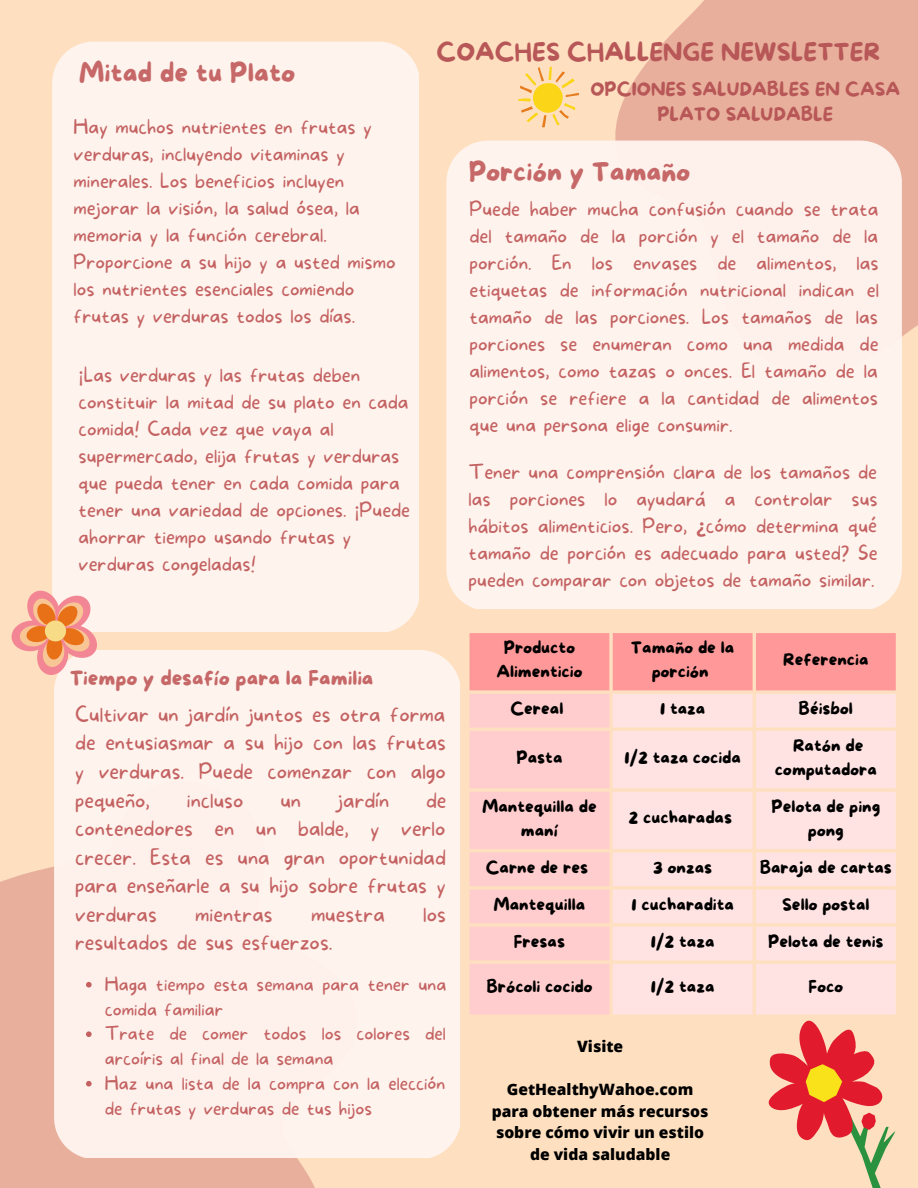
<style>
.page{position:relative;width:918px;height:1188px;background:#fee0c0}
.page>*{position:absolute;margin:0;border:0;box-sizing:border-box;transform-origin:0 0}
.t1{font:26.7px "More Sugar";color:#c46262}
.t2{font:24.3px "More Sugar";color:#b85757}
.t3{font:100 21.15px/28.5px "More Sugar";color:#c46262;text-align:justify}
.t4{font:20.7px "More Sugar";color:#c46262}
.t5{font:100 19.65px/27px "More Sugar";color:#c46262}
.t6{font:100 18.3px/24.8px "More Sugar";color:#c46262}
.t7{font:18.3px/24.8px "More Sugar";color:#b85757;text-align:center}
.t8{font:16.95px/23.7px "More Sugar";color:#000;text-align:center}
.t9{font:800 15.6px/21.5px "Open Sans";color:#000;text-align:center}
.s1{font-family:"Noto Sans";font-weight:400}
.s2{font-family:"Noto Sans";font-weight:700}
</style>
<div class="page">
<div style="left:0;top:866px;width:315px;height:322px;background:#e8b09c"></div>
<svg style="left:549px;top:0;width:369px;height:337px;fill:#e8b09c"></svg>
<div style="left:52px;top:42px;width:366px;height:590px;background:#fef3ed"></div>
<div style="left:54px;top:650px;width:406px;height:508px;background:#fef3ed"></div>
<div style="left:446px;top:141px;width:456px;height:468px;background:#fef3ed"></div>
<svg style="left:768px;top:1020px;width:127px;height:168px"></svg>
<svg style="left:518px;top:67px;width:61px;height:60px"></svg>
<svg style="left:12px;top:591px;width:85px;height:84px"></svg>
<div style="left:45px;top:621px;width:21px;height:20px;background:#f7db86;border-radius:50%"></div>
<div style="left:470px;top:633px;width:426px;height:57px;background:#f99"></div>
<div style="left:470px;top:694px;width:139px;height:320px;background:#ffcdcd"></div>
<svg style="left:613px;top:694px;width:283px;height:321px;background:#fee2e0"></svg>
<svg style="left:86px;top:982px;width:6px;height:6px"></svg>
<svg style="left:86px;top:1031px;width:6px;height:6px"></svg>
<svg style="left:86px;top:1081px;width:6px;height:6px"></svg>
<h1 class="t1" style="left:79px;top:58px;width:218px">Mitad de tu Plato</h1>
<p class="t5" style="left:74px;top:114px;width:324px">Hay muchos nutrientes en frutas y verduras, incluyendo vitaminas y minerales. Los beneficios incluyen mejorar la visión, la salud ósea, la memoria y la función cerebral.<br>Proporcione a su hijo y a usted mismo los nutrientes esenciales comiendo frutas y verduras todos los días.</p>
<p class="t5" style="left:79px;top:362px;width:333px"><span class="s1">¡</span>Las verduras y las frutas deben constituir la mitad de su plato en cada comida! Cada vez que vaya al supermercado, elija frutas y verduras que pueda tener en cada comida para tener una variedad de opciones. <span class="s1">¡</span>Puede ahorrar tiempo usando frutas y verduras congeladas!</p>
<p class="t2" style="left:437px;top:38px;width:445px">COACHES CHALLENGE NEWSLETTER</p>
<p class="t7" style="left:590px;top:78px;width:311px">OPCIONES SALUDABLES EN CASA<br>PLATO SALUDABLE</p>
<h1 class="t1" style="left:469px;top:157px;width:223px">Porción y Tamaño</h1>
<p class="t5" style="left:470px;top:196px;width:411px;text-align:justify">Puede haber mucha confusión cuando se trata del tamaño de la porción y el tamaño de la porción. En los envases de alimentos, las etiquetas de información nutricional indican el tamaño de las porciones. Los tamaños de las porciones se enumeran como una medida de alimentos, como tazas o onces. El tamaño de la porción se refiere a la cantidad de alimentos que una persona elige consumir.</p>
<p class="t5" style="left:469px;top:459px;width:411px;text-align:justify">Tener una comprensión clara de los tamaños de las porciones lo ayudará a controlar sus hábitos alimenticios. Pero, <span class="s2">¿</span>cómo determina qué tamaño de porción es adecuado para usted? Se pueden comparar con objetos de tamaño similar.</p>
<p class="t4" style="left:69px;top:667px;width:306px">Tiempo y desafío para la Familia</p>
<p class="t3" style="left:75px;top:701px;width:372px">Cultivar un jardín juntos es otra forma de entusiasmar a su hijo con las frutas y verduras. Puede comenzar con algo pequeño,</p>
<p class="t3" style="left:75px;top:787px;width:373px;text-indent:351px">de contenedores en un balde, y verlo crecer. Esta es una gran oportunidad para enseñarle a su hijo sobre frutas y verduras</p>
<p class="t3" style="left:187px;top:787px;width:58px">incluso</p>
<p class="t3" style="left:280px;top:787px;width:22px">un</p>
<p class="t3" style="left:338px;top:787px;width:53px">jardín</p>
<p class="t3" style="left:195px;top:901px;width:79px">mientras</p>
<p class="t3" style="left:311px;top:901px;width:75px">muestra</p>
<p class="t3" style="left:423px;top:901px;width:24px">los</p>
<p class="t3" style="left:75px;top:929px;width:259px">resultados de sus esfuerzos.</p>
<p class="t6" style="left:105px;top:973px;width:343px">Haga tiempo esta semana para tener una comida familiar<br>Trate de comer todos los colores del arcoíris al final de la semana<br>Haz una lista de la compra con la elección de frutas y verduras de tus hijos</p>
<p class="t8" style="left:496px;top:637px;width:88px">Producto<br>Alimenticio</p>
<p class="t8" style="left:631px;top:637px;width:105px">Tamaño de la porción</p>
<p class="t8" style="left:783px;top:648px;width:87px">Referencia</p>
<p class="t8" style="left:511px;top:698px;width:54px">Cereal</p>
<p class="t8" style="left:660px;top:698px;width:47px">1 taza</p>
<p class="t8" style="left:799px;top:698px;width:56px">Béisbol</p>
<p class="t8" style="left:516px;top:746px;width:47px">Pasta</p>
<p class="t8" style="left:624px;top:746px;width:118px">1/2 taza cocida</p>
<p class="t8" style="left:775px;top:735px;width:103px">Ratón de computadora</p>
<p class="t8" style="left:482px;top:796px;width:116px">Mantequilla de maní</p>
<p class="t8" style="left:628px;top:807px;width:105px">2 cucharadas</p>
<p class="t8" style="left:772px;top:796px;width:110px">Pelota de ping pong</p>
<p class="t8" style="left:486px;top:856px;width:104px">Carne de res</p>
<p class="t8" style="left:653px;top:856px;width:61px">3 onzas</p>
<p class="t8" style="left:760px;top:856px;width:134px">Baraja de cartas</p>
<p class="t8" style="left:494px;top:894px;width:93px">Mantequilla</p>
<p class="t8" style="left:631px;top:894px;width:104px">1 cucharadita</p>
<p class="t8" style="left:782px;top:894px;width:89px">Sello postal</p>
<p class="t8" style="left:514px;top:931px;width:53px">Fresas</p>
<p class="t8" style="left:651px;top:931px;width:65px">1/2 taza</p>
<p class="t8" style="left:768px;top:931px;width:117px">Pelota de tenis</p>
<p class="t8" style="left:486px;top:976px;width:108px">Brócoli cocido</p>
<p class="t8" style="left:651px;top:976px;width:65px">1/2 taza</p>
<p class="t8" style="left:809px;top:976px;width:36px">Foco</p>
<p class="t9" style="left:577px;top:1035px;width:48px">Visite</p>
<p class="t9" style="left:492px;top:1078px;width:218px">GetHealthyWahoe.com para obtener más recursos sobre cómo vivir un estilo de vida saludable</p>
</div>
